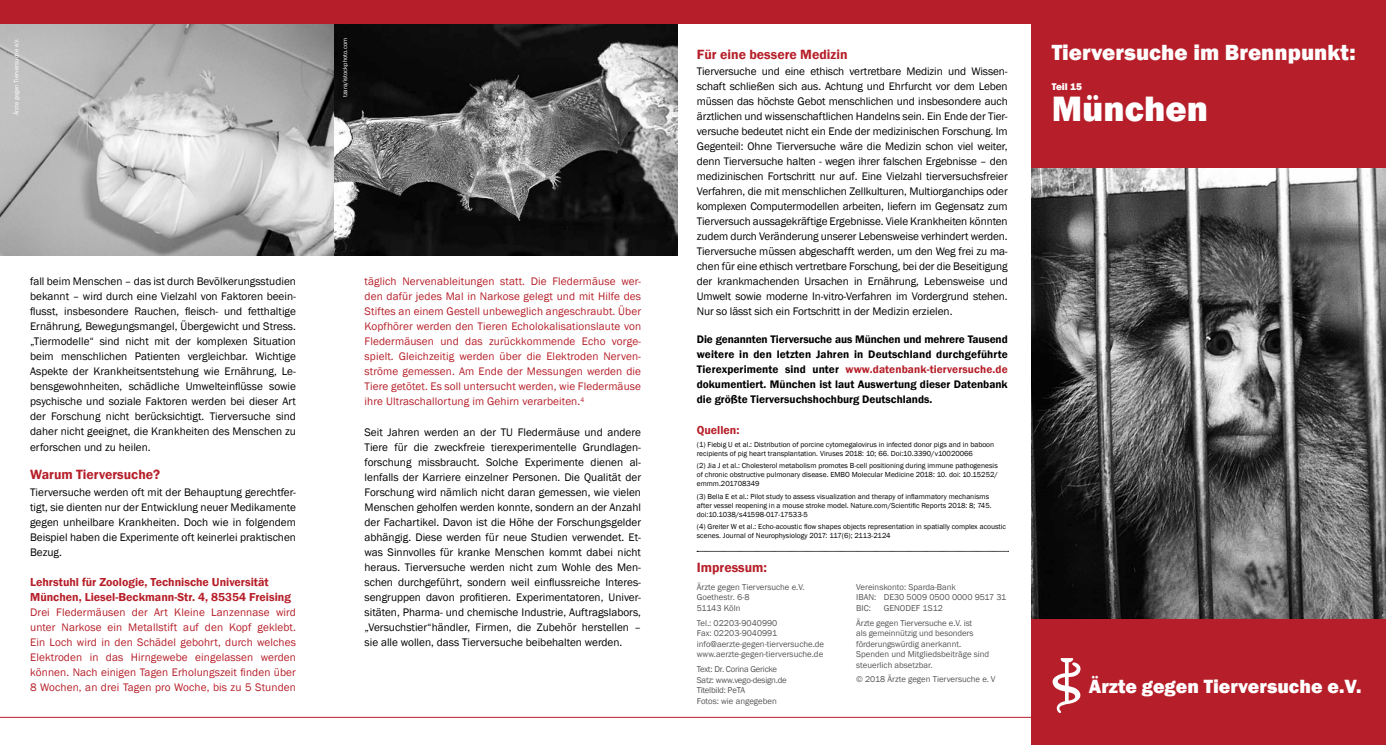
<style>
.page{position:relative;width:1386px;height:745px;background:#fff}
.page>*{position:absolute;margin:0;border:0;box-sizing:border-box;transform-origin:0 0}
.t1{font:800 36.25px "Franklin Gothic";color:#fff}
.t2{font:800 22.5px "Franklin Gothic";color:#fff}
.t3{font:800 19.62px "Franklin Gothic";color:#fff}
.t4{font:600 13.75px "Franklin Gothic";color:#b61f29}
.t5{font:600 11.88px/15px "Franklin Gothic";color:#b61f29}
.t6{font:11.25px/15px "Franklin Gothic";color:#000;text-align:justify}
.t7{font:11.25px/15px "Franklin Gothic";letter-spacing:.01em;color:#b61f29;text-align:justify}
.t8{font:600 11.25px/15px "Franklin Gothic";color:#000;text-align:justify}
.t9{font:800 10px "Franklin Gothic";color:#fff}
.t10{font:8.75px/10.5px "Franklin Gothic";color:#575756}
.t11{font:8.75px/10.5px "Franklin Gothic";letter-spacing:-.025em;color:#575756}
.t12{font:7.5px/9px "Franklin Gothic";color:#000}
.t13{font:6.25px "Franklin Gothic";color:#fff}
.s1{color:#b61f29}
</style>
<div class="page">
<img style="left:0;top:24px;width:677px;height:231px">
<img style="left:1031px;top:168px;width:354px;height:450px">
<div style="left:1031px;top:618px;width:354px;height:126px;background:#b61f29"></div>
<div style="left:1031px;top:0;width:354px;height:168px;background:#b61f29"></div>
<svg style="left:1052px;top:658px;width:29px;height:54px"></svg>
<div style="left:0;top:0;width:1385px;height:24px;background:#b61f29"></div>
<svg style="left:697px;top:550px;width:311px;height:1px"></svg>
<hr style="left:0;top:716px;width:1035px;height:1px;background:#b61f29">
<p class="t13" style="left:13px;top:115px;width:79px;rotate:-90deg">Ärzte gegen Tierversuche e.V.</p>
<p class="t13" style="left:341px;top:97px;width:61px;rotate:-90deg">tzara/istockphoto.com</p>
<p class="t6" style="left:30px;top:274px;width:267px">fall beim Menschen – das ist durch Bevölkerungsstudien bekannt – wird durch eine Vielzahl von Faktoren beein&shy;flusst, insbesondere Rauchen, fleisch- und fetthaltige Ernährung, Bewegungsmangel, Übergewicht und Stress. „Tiermodelle“ sind nicht mit der komplexen Situation beim menschlichen Patienten vergleichbar. Wichtige Aspekte der Krankheitsentstehung wie Ernährung, Le&shy;bensgewohnheiten, schädliche Umwelteinflüsse sowie psychische und soziale Faktoren werden bei dieser Art der Forschung nicht berücksichtigt. Tierversuche sind daher nicht geeignet, die Krankheiten des Menschen zu erforschen und zu heilen.</p>
<p class="t4" style="left:30px;top:466px;width:132px">Warum Tierversuche?</p>
<p class="t6" style="left:30px;top:484px;width:267px">Tierversuche werden oft mit der Behauptung gerechtfer&shy;tigt, sie dienten nur der Entwicklung neuer Medikamente gegen unheilbare Krankheiten. Doch wie in folgendem Beispiel haben die Experimente oft keinerlei praktischen Bezug.</p>
<p class="t5" style="left:30px;top:574px;width:262px">Lehrstuhl für Zoologie, Technische Universität<br>München, Liesel-Beckmann-Str. 4, 85354 Freising</p>
<p class="t7" style="left:30px;top:604px;width:267px">Drei Fledermäusen der Art Kleine Lanzennase wird unter Narkose ein Metallstift auf den Kopf geklebt.<br>Ein Loch wird in den Schädel gebohrt, durch welches Elektroden in das Hirngewebe eingelassen werden können. Nach einigen Tagen Erholungszeit finden über 8 Wochen, an drei Tagen pro Woche, bis zu 5 Stunden</p>
<p class="t7" style="left:364px;top:274px;width:278px">täglich Nervenableitungen statt. Die Fledermäuse wer&shy;den dafür jedes Mal in Narkose gelegt und mit Hilfe des Stiftes an einem Gestell unbeweglich angeschraubt. Über Kopfhörer werden den Tieren Echolokalisationslaute von Fledermäusen und das zurückkommende Echo vorge&shy;spielt. Gleichzeitig werden über die Elektroden Nerven&shy;ströme gemessen. Am Ende der Messungen werden die Tiere getötet. Es soll untersucht werden, wie Fledermäuse ihre Ultraschallortung im Gehirn verarbeiten.<sup>4</sup></p>
<p class="t6" style="left:364px;top:424px;width:278px">Seit Jahren werden an der TU Fledermäuse und andere Tiere für die zweckfreie tierexperimentelle Grundlagen&shy;forschung missbraucht. Solche Experimente dienen al&shy;lenfalls der Karriere einzelner Personen. Die Qualität der Forschung wird nämlich nicht daran gemessen, wie vielen Menschen geholfen werden konnte, sondern an der Anzahl der Fachartikel. Davon ist die Höhe der Forschungsgelder abhängig. Diese werden für neue Studien verwendet. Et&shy;was Sinnvolles für kranke Menschen kommt dabei nicht heraus. Tierversuche werden nicht zum Wohle des Men&shy;schen durchgeführt, sondern weil einflussreiche Interes&shy;sengruppen davon profitieren. Experimentatoren, Univer&shy;sitäten, Pharma- und chemische Industrie, Auftragslabors, „Versuchstier“händler, Firmen, die Zubehör herstellen – sie alle wollen, dass Tierversuche beibehalten werden.</p>
<p class="t4" style="left:697px;top:46px;width:152px">Für eine bessere Medizin</p>
<p class="t6" style="left:697px;top:64px;width:312px">Tierversuche und eine ethisch vertretbare Medizin und Wissen&shy;schaft schließen sich aus. Achtung und Ehrfurcht vor dem Leben müssen das höchste Gebot menschlichen und insbesondere auch ärztlichen und wissenschaftlichen Handelns sein. Ein Ende der Tier&shy;versuche bedeutet nicht ein Ende der medizinischen Forschung. Im Gegenteil: Ohne Tierversuche wäre die Medizin schon viel weiter, denn Tierversuche halten - wegen ihrer falschen Ergebnisse – den medizinischen Fortschritt nur auf. Eine Vielzahl tierversuchsfreier Verfahren, die mit menschlichen Zellkulturen, Multiorganchips oder komplexen Computermodellen arbeiten, liefern im Gegensatz zum Tierversuch aussagekräftige Ergebnisse. Viele Krankheiten könnten zudem durch Veränderung unserer Lebensweise verhindert werden.<br>Tierversuche müssen abgeschafft werden, um den Weg frei zu ma&shy;chen für eine ethisch vertretbare Forschung, bei der die Beseitigung der krankmachenden Ursachen in Ernährung, Lebensweise und Umwelt sowie moderne In-vitro-Verfahren im Vordergrund stehen.<br>Nur so lässt sich ein Fortschritt in der Medizin erzielen.</p>
<p class="t8" style="left:697px;top:332px;width:312px">Die genannten Tierversuche aus München und mehrere Tausend weitere in den letzten Jahren in Deutschland durchgeführte Tierexperimente sind unter <span class="s1">www.datenbank-tierversuche.de </span>dokumentiert. München ist laut Auswertung dieser Datenbank die größte Tierversuchshochburg Deutschlands.</p>
<p class="t5" style="left:697px;top:422px;width:44px">Quellen:</p>
<p class="t12" style="left:697px;top:439px;width:299px">(1) Fiebig U et al.: Distribution of porcine cytomegalovirus in infected donor pigs and in baboon recipients of pig heart transplantation. Viruses 2018: 10; 66. Doi:10.3390/v10020066</p>
<p class="t12" style="left:697px;top:461px;width:302px;text-align:justify">(2) Jia J et al.: Cholesterol metabolism promotes B-cell positioning during immune pathogenesis of chronic obstructive pulmonary disease. EMBO Molecular Medicine 2018: 10. doi: 10.15252/ emmm.201708349</p>
<p class="t12" style="left:697px;top:491px;width:296px">(3) Bella E et al.: Pilot study to assess visualization and therapy of inflammatory mechanisms after vessel reopening in a mouse stroke model. Nature.com/Scientific Reports 2018: 8; 745. doi:10.1038/s41598-017-17533-5</p>
<p class="t12" style="left:697px;top:522px;width:311px">(4) Greiter W et al.: Echo-acoustic flow shapes objects representation in spatially complex acoustic scenes. Journal of Neurophysiology 2017: 117(6); 2113-2124</p>
<p class="t4" style="left:697px;top:559px;width:72px">Impressum:</p>
<p class="t10" style="left:697px;top:581px;width:109px">Ärzte gegen Tierversuche e.V.<br>Goethestr. 6-8<br>51143 Köln</p>
<p class="t10" style="left:697px;top:617px;width:129px">Tel.: 02203-9040990<br>Fax: 02203-9040991 info@aerzte-gegen-tierversuche.de www.aerzte-gegen-tierversuche.de</p>
<p class="t11" style="left:697px;top:664px;width:91px">Text: Dr. Corina Gericke<br>Satz: www.vego-design.de<br>Titelbild: PeTA<br>Fotos: wie angegeben</p>
<p class="t10" style="left:856px;top:581px;width:151px">Vereinskonto: Sparda-Bank<br>IBAN: DE30 5009 0500 0000 9517 31<br>BIC:</p>
<p class="t10" style="left:856px;top:600px;width:118px;line-height:15px;text-align:center">GENODEF 1S12<br>Ärzte gegen Tierversuche e.V. ist</p>
<p class="t10" style="left:856px;top:628px;width:135px">als gemeinnützig und besonders förderungswürdig anerkannt.<br>Spenden und Mitgliedsbeiträge sind steuerlich absetzbar.</p>
<p class="t10" style="left:856px;top:673px;width:141px">© 2018 Ärzte gegen Tierversuche e. V</p>
<h2 class="t2" style="left:1051px;top:38px;width:305px">Tierversuche im Brennpunkt:</h2>
<p class="t9" style="left:1051px;top:80px;width:32px">Teil 15</p>
<h1 class="t1" style="left:1051px;top:86px;width:158px">München</h1>
<h3 class="t3" style="left:1088px;top:673px;width:274px">Ärzte gegen Tierversuche e.V.</h3>
</div>
